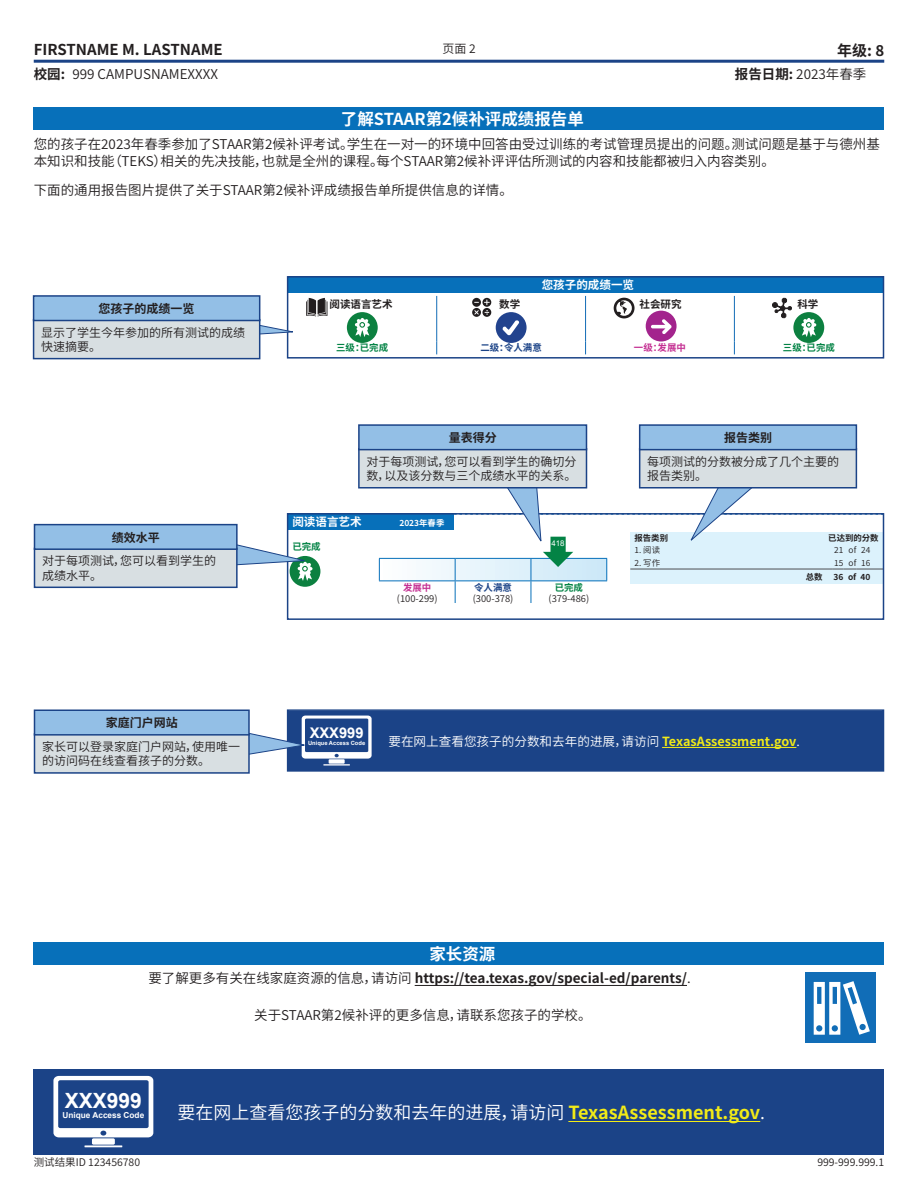
<style>
.page{position:relative;width:918px;height:1188px;background:#fff}
.page>*{position:absolute;margin:0;border:0;box-sizing:border-box;transform-origin:0 0}
.t1{font:700 21px "Arial";color:#fff}
.t2{font:18px "Source Han Sans CN";color:#fff}
.t3{font:700 16.5px "Source Han Sans CN";color:#fff}
.t4{font:700 15px "Source Han Sans CN";color:#231f20}
.t5{font:700 14.7px "Arial";color:#fff}
.t6{font:13.5px/16.2px "Source Han Sans CN";color:#231f20}
.t7{font:700 13.5px "Source Han Sans CN";color:#231f20}
.t8{font:12.6px "Source Han Sans CN";color:#fff}
.t9{font:12px/14.4px "Source Han Sans CN";color:#231f20}
.t10{font:700 12px "Source Han Sans CN";color:#231f20}
.t11{font:700 11.55px "Source Han Sans CN";color:#fff}
.t12{font:10.5px "Source Han Sans CN";color:#231f20}
.t13{font:700 10.5px "Source Han Sans CN";color:#231f20}
.t14{font:9.45px "Source Han Sans CN";color:#231f20}
.t15{font:700 9.45px "Source Han Sans CN";color:#038345}
.t16{font:700 9.45px "Source Han Sans CN";color:#1b4387}
.t17{font:700 9.45px "Source Han Sans CN";color:#c53193}
.t18{font:700 9.45px "Source Han Sans";color:#038345}
.t19{font:8.4px "Source Han Sans CN";color:#231f20}
.t20{font:700 8.4px "Source Han Sans CN";color:#231f20}
.t21{font:700 8.4px "Source Han Sans CN";color:#fff}
.t22{font:700 8.25px "Arial";color:#fff}
.t23{font:7.8px "Arial";color:#fff}
.t24{font:700 5.7px "Arial";color:#fff}
.s1{font-weight:700}
.s2{font-weight:700;color:#f2eb17}
.s3{font-weight:400}
</style>
<div class="page">
<hr style="left:436px;top:296px;width:1px;height:45px;background:#126cb6">
<hr style="left:585px;top:296px;width:1px;height:45px;background:#126cb6">
<hr style="left:734px;top:296px;width:1px;height:45px;background:#126cb6">
<svg style="left:436px;top:341px;width:1px;height:13px"></svg>
<svg style="left:585px;top:341px;width:1px;height:13px"></svg>
<svg style="left:734px;top:341px;width:1px;height:13px"></svg>
<div style="left:347px;top:312px;width:31px;height:31px;background:#0c8040;border-radius:50%"></div>
<svg style="left:355px;top:318px;width:15px;height:19px"></svg>
<div style="left:496px;top:312px;width:31px;height:31px;background:#22438e;border-radius:50%"></div>
<svg style="left:502px;top:320px;width:18px;height:15px"></svg>
<div style="left:793px;top:312px;width:31px;height:31px;background:#0c8040;border-radius:50%"></div>
<svg style="left:801px;top:318px;width:15px;height:19px"></svg>
<div style="left:288px;top:276px;width:595px;height:16px;background:#0770ba"></div>
<svg style="left:306px;top:298px;width:21px;height:18px"></svg>
<svg style="left:472px;top:298px;width:19px;height:19px"></svg>
<div style="left:614px;top:298px;width:21px;height:20px;background:#231f20;border-radius:50%"></div>
<svg style="left:616px;top:300px;width:16px;height:16px"></svg>
<svg style="left:772px;top:298px;width:20px;height:20px"></svg>
<div style="left:646px;top:311px;width:31px;height:31px;background:#a3248d;border-radius:50%"></div>
<svg style="left:651px;top:319px;width:21px;height:15px"></svg>
<div style="left:379px;top:558px;width:228px;height:23px;background:#f5fafd"></div>
<div style="left:288px;top:513px;width:166px;height:16px;background:#0770ba"></div>
<hr style="left:379px;top:558px;width:76px;height:1px;background:#0770ba">
<svg style="left:379px;top:559px;width:1px;height:21px"></svg>
<hr style="left:379px;top:580px;width:76px;height:1px;background:#0770ba">
<div style="left:290px;top:556px;width:30px;height:31px;background:#0c8040;border-radius:50%"></div>
<div style="left:288px;top:711px;width:595px;height:59px;background:#1b4387"></div>
<div style="left:329px;top:759px;width:16px;height:5px;background:#fff"></div>
<hr style="left:323px;top:764px;width:27px;height:2px;background:#fff">
<hr style="left:662px;top:747px;width:134px;height:1px;background:#f2eb17">
<hr style="left:34px;top:60px;width:850px;height:3px;background:#1b4387">
<div style="left:34px;top:107px;width:850px;height:23px;background:#0770ba"></div>
<div style="left:34px;top:942px;width:850px;height:23px;background:#0770ba"></div>
<div style="left:287px;top:276px;width:597px;height:83px;border:2px solid #1b4387"></div>
<svg style="left:260px;top:317px;width:33px;height:20px"></svg>
<div style="left:34px;top:320px;width:226px;height:39px;background:#d8dfe2"></div>
<div style="left:33px;top:319px;width:227px;height:40px;border:2px solid #1b4387"></div>
<div style="left:34px;top:296px;width:226px;height:25px;background:#93bfe6"></div>
<div style="left:33px;top:295px;width:227px;height:26px;border:2px solid #1b4387"></div>
<div style="left:287px;top:513px;width:597px;height:107px;border:2px solid #1b4387"></div>
<div style="left:287px;top:709px;width:597px;height:63px;border:2px solid #1b4387"></div>
<div style="left:359px;top:449px;width:227px;height:39px;background:#d8dfe2"></div>
<div style="left:358px;top:448px;width:229px;height:41px;border:2px solid #1b4387"></div>
<div style="left:359px;top:425px;width:227px;height:25px;background:#93bfe6"></div>
<div style="left:358px;top:424px;width:229px;height:26px;border:2px solid #1b4387"></div>
<svg style="left:454px;top:479px;width:429px;height:124px"></svg>
<div style="left:640px;top:449px;width:216px;height:39px;background:#d8dfe2"></div>
<div style="left:639px;top:448px;width:218px;height:41px;border:2px solid #1b4387"></div>
<div style="left:640px;top:425px;width:216px;height:25px;background:#93bfe6"></div>
<div style="left:639px;top:424px;width:218px;height:26px;border:2px solid #1b4387"></div>
<svg style="left:238px;top:543px;width:75px;height:38px"></svg>
<div style="left:34px;top:548px;width:203px;height:39px;background:#d8dfe2"></div>
<div style="left:34px;top:548px;width:204px;height:40px;border:2px solid #1b4387"></div>
<div style="left:34px;top:525px;width:203px;height:24px;background:#93bfe6"></div>
<div style="left:34px;top:524px;width:204px;height:26px;border:2px solid #1b4387"></div>
<svg style="left:250px;top:716px;width:122px;height:43px"></svg>
<div style="left:34px;top:734px;width:215px;height:39px;background:#d8dfe2"></div>
<div style="left:34px;top:733px;width:216px;height:41px;border:2px solid #1b4387"></div>
<div style="left:34px;top:710px;width:215px;height:25px;background:#93bfe6"></div>
<div style="left:34px;top:710px;width:216px;height:26px;border:2px solid #1b4387"></div>
<div style="left:34px;top:1069px;width:850px;height:85px;background:#1b4387"></div>
<svg style="left:53px;top:1076px;width:100px;height:61px"></svg>
<div style="left:92px;top:1138px;width:23px;height:7px;background:#fff;border-radius:2px"></div>
<hr style="left:85px;top:1145px;width:37px;height:2px;background:#fff">
<hr style="left:415px;top:985px;width:272px;height:1px;background:#231f20">
<div style="left:805px;top:973px;width:70px;height:70px;background:#116db7"></div>
<svg style="left:814px;top:981px;width:56px;height:54px"></svg>
<hr style="left:568px;top:1121px;width:192px;height:1px;background:#f2eb17">
<p class="t4" style="left:34px;top:41px;width:190px">FIRSTNAME M. LASTNAME</p>
<p class="t4" style="left:837px;top:42px;width:49px">年级: 8</p>
<p class="t7" style="left:34px;top:66px;width:33px">校园:</p>
<p class="t9" style="left:442px;top:42px;width:35px">页面 2</p>
<p class="t6" style="left:735px;top:66px;width:133px"><span class="s1">报告日期:</span> 2023年春季</p>
<p class="t6" style="left:72px;top:66px;width:147px">999 CAMPUSNAMEXXXX</p>
<p class="t3" style="left:341px;top:110px;width:245px">了解STAAR第2候补评成绩报告单</p>
<p class="t6" style="left:34px;top:137px;width:848px">您的孩子在2023年春季参加了STAAR第2候补评考试。学生在一对一的环境中回答由受过训练的考试管理员提出的问题。测试问题是基于与德州基本知识和技能（TEKS）相关的先决技能，也就是全州的课程。每个STAAR第2候补评评估所测试的内容和技能都被归入内容类别。</p>
<p class="t6" style="left:34px;top:183px;width:481px">下面的通用报告图片提供了关于STAAR第2候补评成绩报告单所提供信息的详情。</p>
<p class="t10" style="left:99px;top:302px;width:97px">您孩子的成绩一览</p>
<p class="t9" style="left:41px;top:325px;width:205px">显示了学生今年参加的所有测试的成绩快速摘要。</p>
<p class="t10" style="left:112px;top:531px;width:49px">绩效水平</p>
<p class="t9" style="left:42px;top:554px;width:175px">对于每项测试，您可以看到学生的成绩水平。</p>
<p class="t10" style="left:106px;top:716px;width:73px">家庭门户网站</p>
<p class="t9" style="left:42px;top:740px;width:199px">家长可以登录家庭门户网站，使用唯一的访问码在线查看孩子的分数。</p>
<p class="t11" style="left:542px;top:278px;width:94px">您孩子的成绩一览</p>
<p class="t13" style="left:330px;top:298px;width:64px">阅读语言艺术</p>
<p class="t13" style="left:499px;top:298px;width:22px">数学</p>
<p class="t13" style="left:640px;top:298px;width:43px">社会研究</p>
<p class="t13" style="left:797px;top:298px;width:22px">科学</p>
<p class="t15" style="left:336px;top:343px;width:53px">三级：已完成</p>
<p class="t16" style="left:480px;top:343px;width:63px">二级：令人满意</p>
<p class="t17" style="left:634px;top:343px;width:53px">一级：发展中</p>
<p class="t15" style="left:783px;top:343px;width:53px">三级：已完成</p>
<p class="t10" style="left:449px;top:431px;width:49px">量表得分</p>
<p class="t9" style="left:366px;top:455px;width:212px">对于每项测试，您可以看到学生的确切分数，以及该分数与三个成绩水平的关系。</p>
<p class="t11" style="left:292px;top:515px;width:71px">阅读语言艺术</p>
<p class="t21" style="left:399px;top:518px;width:46px">2023年春季</p>
<p class="t18" style="left:292px;top:541px;width:30px">已完成</p>
<p class="t23" style="left:552px;top:538px;width:15px">418</p>
<p class="t17" style="left:403px;top:583px;width:30px">发展中</p>
<p class="t14" style="left:397px;top:593px;width:42px">(100-299)</p>
<p class="t16" style="left:474px;top:583px;width:39px">令人满意</p>
<p class="t14" style="left:473px;top:593px;width:42px">(300-378)</p>
<p class="t15" style="left:555px;top:583px;width:30px">已完成</p>
<p class="t14" style="left:549px;top:593px;width:42px">(379-486)</p>
<p class="t10" style="left:724px;top:431px;width:49px">报告类别</p>
<p class="t9" style="left:647px;top:455px;width:194px">每项测试的分数被分成了几个主要的报告类别。</p>
<p class="t20" style="left:635px;top:533px;width:35px">报告类别</p>
<p class="t20" style="left:828px;top:533px;width:52px">已达到的分数</p>
<p class="t19" style="left:635px;top:545px;width:27px">1. 阅读</p>
<p class="t19" style="left:834px;top:545px;width:38px">21 of 24</p>
<p class="t19" style="left:635px;top:558px;width:27px">2. 写作</p>
<p class="t19" style="left:834px;top:558px;width:38px">15 of 16</p>
<p class="t20" style="left:806px;top:572px;width:18px">总数</p>
<p class="t20" style="left:834px;top:572px;width:38px">36 of 40</p>
<p class="t5" style="left:310px;top:722px;width:55px">XXX999</p>
<p class="t24" style="left:308px;top:739px;width:59px">Unique Access Code</p>
<p class="t8" style="left:388px;top:734px;width:413px">要在网上查看您孩子的分数和去年的进展，请访问 <span class="s2">TexasAssessment.gov</span>.</p>
<p class="t3" style="left:429px;top:945px;width:67px">家长资源</p>
<p class="t7" style="left:148px;top:971px;width:544px"><span class="s3">要了解更多有关在线家庭资源的信息，请访问</span> https://tea.texas.gov/special-ed/parents/<span class="s3">.</span></p>
<p class="t6" style="left:254px;top:1007px;width:339px">关于STAAR第2候补评的更多信息，请联系您孩子的学校。</p>
<h1 class="t1" style="left:65px;top:1086px;width:79px">XXX999</h1>
<p class="t22" style="left:63px;top:1109px;width:83px">Unique Access Code</p>
<h2 class="t2" style="left:177px;top:1102px;width:589px">要在网上查看您孩子的分数和去年的进展，请访问 <span class="s2">TexasAssessment.gov</span>.</h2>
<p class="t12" style="left:34px;top:1156px;width:108px">测试结果ID 123456780</p>
<p class="t12" style="left:817px;top:1156px;width:68px">999-999.999.1</p>
</div>
